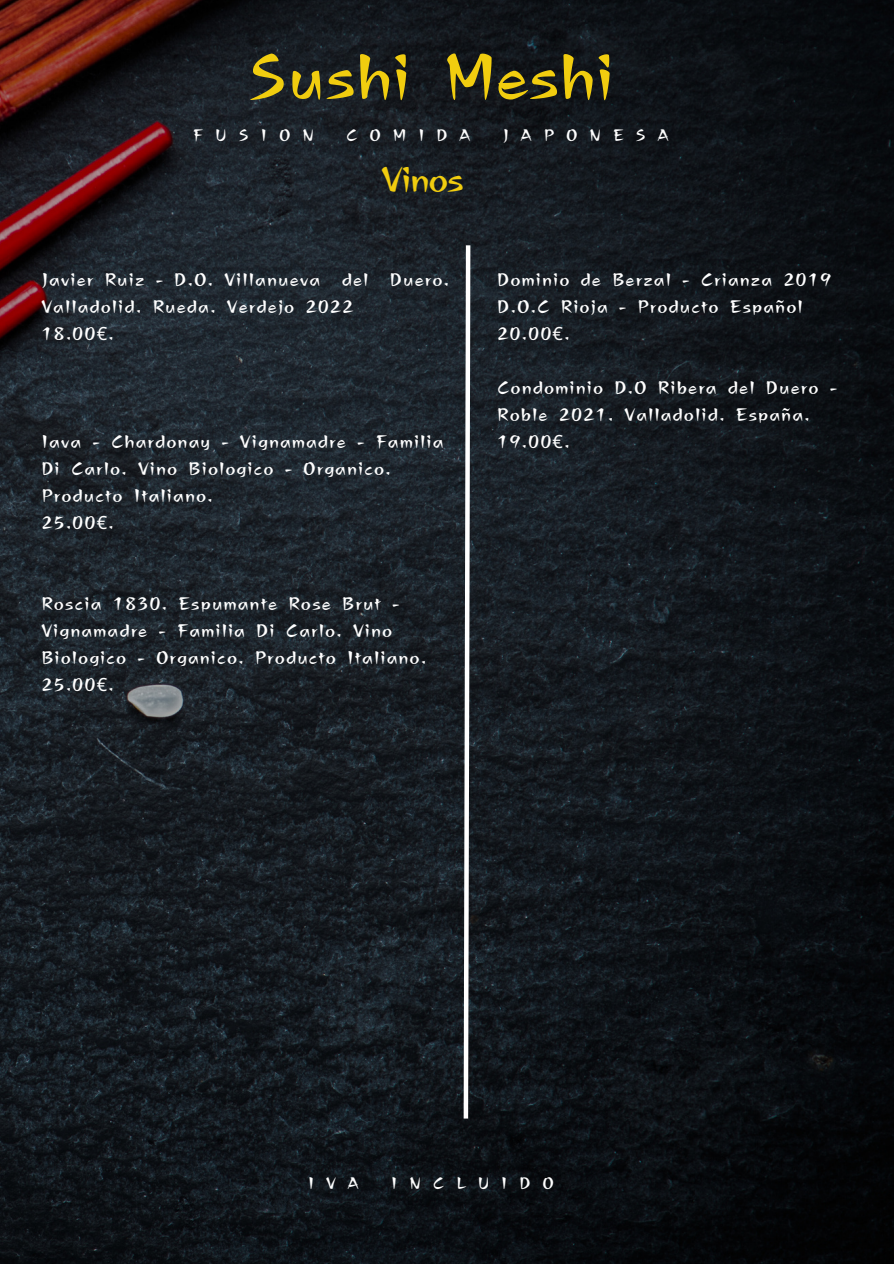
<style>
.page{position:relative;width:894px;height:1264px;background:#fff}
.page>*{position:absolute;margin:0;border:0;box-sizing:border-box;transform-origin:0 0}
.t1{font:64.8px "TEST Pop Fury B";color:#f1cd0f}
.t2{font:35.85px "TEST Pop Fury B";letter-spacing:-.04em;color:#f1cd0f}
.t3{font:18.3px/27px "TEST Pop Fury B";letter-spacing:.06em;color:#fff}
.t4{font:16.65px "TEST Pop Fury B";letter-spacing:.715em;color:#fff}
.s1{font-family:"Noto Sans"}
</style>
<div class="page">
<img style="left:0;top:0;width:893px;height:1263px">
<svg style="left:461px;top:241px;width:11px;height:882px"></svg>
<h1 class="t1" style="left:247px;top:42px;width:368px">Sushi Meshi</h1>
<h3 class="t4" style="left:193px;top:126px;width:122px">FUSION</h3>
<h3 class="t4" style="left:346px;top:126px;width:126px">COMIDA</h3>
<h3 class="t4" style="left:502px;top:126px;width:167px">JAPONESA</h3>
<h3 class="t2" style="left:381px;top:160px;width:84px">Vinos</h3>
<p class="t3" style="left:41px;top:265px;width:409px">Javier Ruiz - D.O. Villanueva del Duero.<br>Valladolid. Rueda. Verdejo 2022</p>
<p class="t3" style="left:41px;top:319px;width:74px">18.00<span class="s1">€</span>.</p>
<p class="t3" style="left:41px;top:427px;width:403px">Iava - Chardonay - Vignamadre - Familia<br>Di Carlo. Vino Biologico - Organico.<br>Producto Italiano.</p>
<p class="t3" style="left:41px;top:508px;width:74px">25.00<span class="s1">€</span>.</p>
<p class="t3" style="left:41px;top:589px;width:386px">Roscia 1830. Espumante Rose Brut -<br>Vignamadre - Familia Di Carlo. Vino<br>Biologico - Organico. Producto Italiano.</p>
<p class="t3" style="left:41px;top:670px;width:74px">25.00<span class="s1">€</span>.</p>
<p class="t3" style="left:497px;top:265px;width:335px">Dominio de Berzal - Crianza 2019</p>
<p class="t3" style="left:497px;top:292px;width:307px">D.O.C Rioja - Producto Español</p>
<p class="t3" style="left:497px;top:319px;width:74px">20.00<span class="s1">€</span>.</p>
<p class="t3" style="left:497px;top:373px;width:341px">Condominio D.O Ribera del Duero -</p>
<p class="t3" style="left:497px;top:400px;width:314px">Roble 2021. Valladolid. España.</p>
<p class="t3" style="left:497px;top:427px;width:74px">19.00<span class="s1">€</span>.</p>
<h2 class="t4" style="left:308px;top:1174px;width:52px">IVA</h2>
<h2 class="t4" style="left:391px;top:1174px;width:164px">INCLUIDO</h2>
</div>
